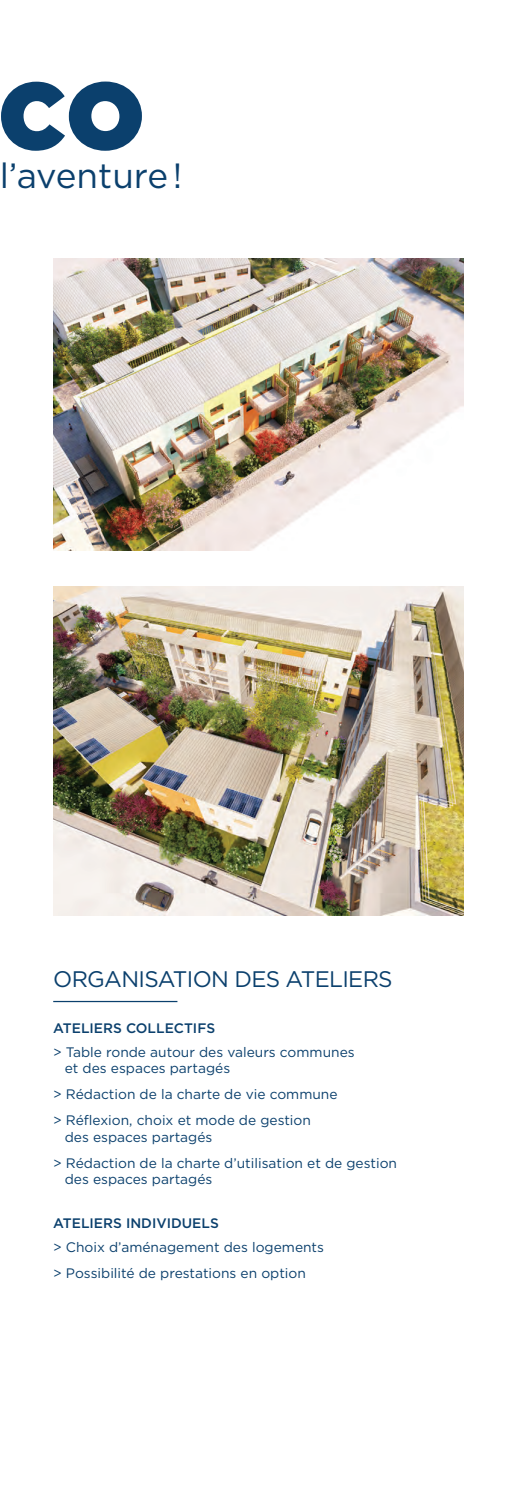
<style>
.page{position:relative;width:527px;height:1489px;background:#fff}
.page>*{position:absolute;margin:0;border:0;box-sizing:border-box;transform-origin:0 0}
.t1{font:35px "Gotham";color:#0b406d}
.t2{font:22.5px "Gotham";letter-spacing:-.03em;color:#0b406d}
.t3{font:13.75px/26.2px "Gotham";color:#0b406d}
.t4{font:500 13.75px "Gotham";color:#0b406d}
</style>
<div class="page">
<img style="left:53px;top:259px;width:409px;height:291px">
<svg style="left:1px;top:81px;width:141px;height:70px"></svg>
<hr style="left:53px;top:1000px;width:124px;height:2px;background:#0b406d">
<img style="left:53px;top:586px;width:409px;height:329px">
<h1 class="t1" style="left:0;top:153px;width:184px">l’aventure !</h1>
<h2 class="t2" style="left:53px;top:964px;width:340px">ORGANISATION DES ATELIERS</h2>
<p class="t4" style="left:53px;top:1018px;width:163px">ATELIERS COLLECTIFS</p>
<p class="t3" style="left:65px;top:1043px;width:291px;line-height:16.2px;text-indent:-12px">&gt; Table ronde autour des valeurs communes et des espaces partagés</p>
<p class="t3" style="left:53px;top:1080px;width:285px">&gt; Rédaction de la charte de vie commune &gt; Réflexion, choix et mode de gestion</p>
<p class="t3" style="left:53px;top:1123px;width:345px;text-indent:12px">des espaces partagés<br>&gt; Rédaction de la charte d’utilisation et de gestion</p>
<p class="t3" style="left:65px;top:1165px;width:149px">des espaces partagés</p>
<p class="t4" style="left:53px;top:1213px;width:167px">ATELIERS INDIVIDUELS</p>
<p class="t3" style="left:53px;top:1233px;width:272px">&gt; Choix d’aménagement des logements &gt; Possibilité de prestations en option</p>
</div>
